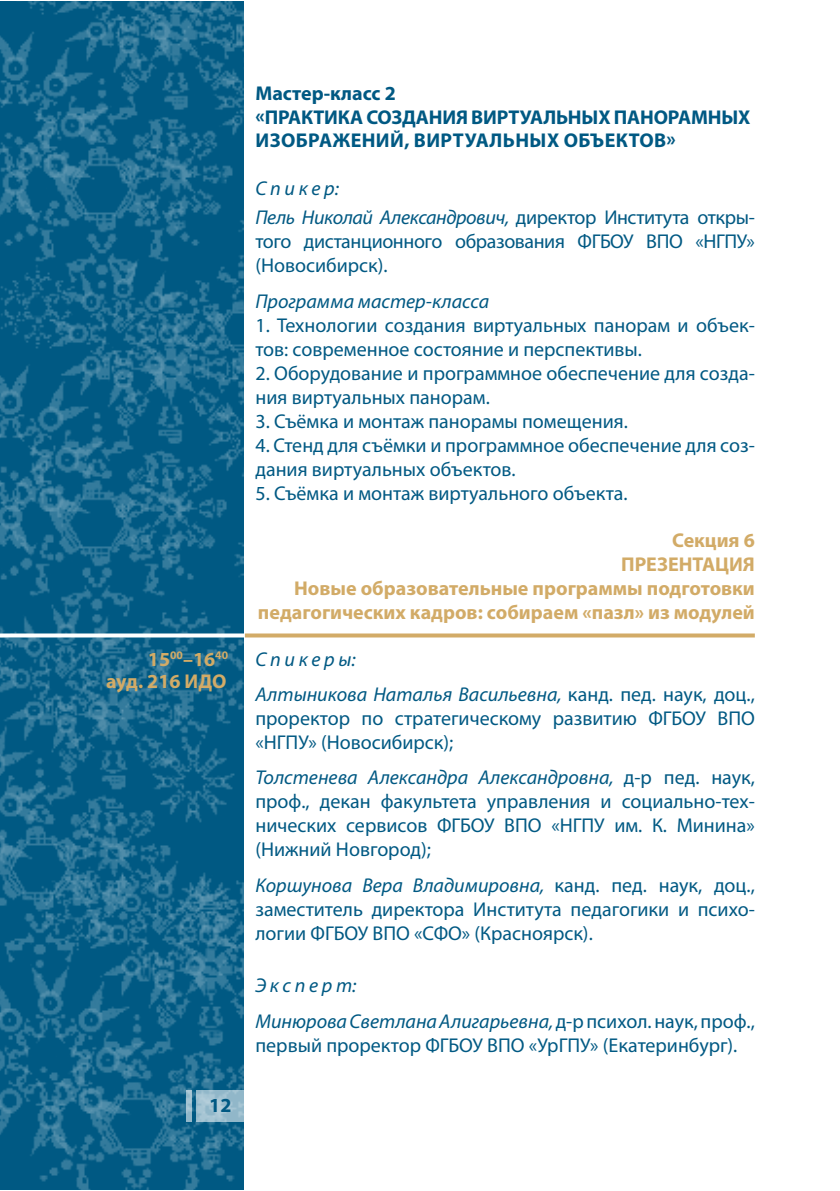
<style>
.page{position:relative;width:840px;height:1191px;background:#fff}
.page>*{position:absolute;margin:0;border:0;box-sizing:border-box;transform-origin:0 0}
.t1{font:20px/24px "Myriad Pro";color:#005983}
.t2{font:italic 20px/35.4px "Myriad Pro";color:#005983}
.t3{font:700 20px/24px "Myriad Pro";color:#d2ab67;text-align:right}
.t4{font:700 20px/23.6px "Myriad Pro";color:#005983}
.t5{font:20px/24px "Myriad Pro";letter-spacing:-.02em;color:#005983}
.t6{font:italic 20px/29.6px "Myriad Pro";letter-spacing:-.02em;color:#005983}
.s1{font-style:normal}
.s2{font-style:italic}
</style>
<div class="page">
<img style="left:0;top:1px;width:244px;height:1189px">
<svg style="left:196px;top:1090px;width:48px;height:31px"></svg>
<svg style="left:186px;top:1090px;width:6px;height:31px"></svg>
<svg style="left:0;top:633px;width:244px;height:4px"></svg>
<svg style="left:245px;top:633px;width:509px;height:4px;background:#d7b579"></svg>
<p class="t3" style="left:106px;top:647px;width:123px;line-height:22.4px">15<sup>00</sup>–16<sup>40 </sup>ауд. 216 ИДО</p>
<p class="t4" style="left:209px;top:1092px;width:24px">12</p>
<p class="t4" style="left:255px;top:81px;width:142px">Мастер-класс 2 «Практика</p>
<p class="t4" style="left:366px;top:104px;width:14px">создания</p>
<p class="t4" style="left:471px;top:104px;width:14px">виртуальных</p>
<p class="t4" style="left:613px;top:104px;width:15px">панорамных</p>
<p class="t4" style="left:255px;top:128px;width:14px">изобра</p>
<p class="t4" style="left:332px;top:128px;width:32px">жений</p>
<p class="t4" style="left:404px;top:128px;width:24px">, виртуальных</p>
<p class="t4" style="left:563px;top:128px;width:54px">объектов</p>
<p class="t4" style="left:666px;top:128px;width:11px">»</p>
<p class="t6" style="left:255px;top:173px;width:500px">С п и к е р:<br>Пель Николай Александрович, <span class="s1">директор Института откры-</span></p>
<p class="t5" style="left:255px;top:229px;width:500px">того дистанционного образования ФГБОУ ВПО «НГПУ» (Новосибирск).</p>
<p class="t2" style="left:255px;top:283px;width:235px">Программа мастер-класса</p>
<p class="t1" style="left:255px;top:312px;width:500px">1. Технологии создания виртуальных панорам и объек&shy;тов: современное состояние и перспективы.</p>
<p class="t1" style="left:255px;top:360px;width:500px">2. Оборудование и программное обеспечение для созда&shy;ния виртуальных панорам.</p>
<p class="t1" style="left:255px;top:408px;width:374px">3. Съёмка и монтаж панорамы помещения.</p>
<p class="t1" style="left:255px;top:432px;width:500px">4. Стенд для съёмки и программное обеспечение для соз&shy;дания виртуальных объектов.</p>
<p class="t1" style="left:255px;top:480px;width:373px">5. Съёмка и монтаж виртуального объекта.</p>
<p class="t3" style="left:258px;top:527px;width:498px">Секция 6<br>ПРЕЗЕНТАЦИЯ<br>Новые образовательные программы подготовки педагогических кадров: собираем «пазл» из модулей</p>
<p class="t2" style="left:255px;top:641px;width:500px">С п и к е р ы:<br>Алтыникова Наталья Васильевна, <span class="s1">канд. пед. наук, доц.,</span></p>
<p class="t1" style="left:255px;top:706px;width:500px">проректор по стратегическому развитию ФГБОУ ВПО «НГПУ» (Новосибирск);</p>
<p class="t1" style="left:255px;top:765px;width:500px;text-align:justify"><span class="s2">Толстенева Александра Александровна,</span> д-р пед. наук, проф., декан факультета управления и социально-тех&shy;нических сервисов ФГБОУ ВПО «НГПУ им. К. Минина» (Нижний Новгород);</p>
<p class="t1" style="left:255px;top:872px;width:500px;text-align:justify"><span class="s2">Коршунова Вера Владимировна,</span> канд. пед. наук, доц., заместитель директора Института педагогики и психо&shy;логии ФГБОУ ВПО «СФО» (Красноярск).</p>
<p class="t2" style="left:255px;top:967px;width:500px">Э к с п е р т:<br>Минюрова Светлана Алигарьевна, <span class="s1">д-р психол. наук, проф.,</span></p>
<p class="t1" style="left:255px;top:1032px;width:483px">первый проректор ФГБОУ ВПО «УрГПУ» (Екатеринбург).</p>
</div>
